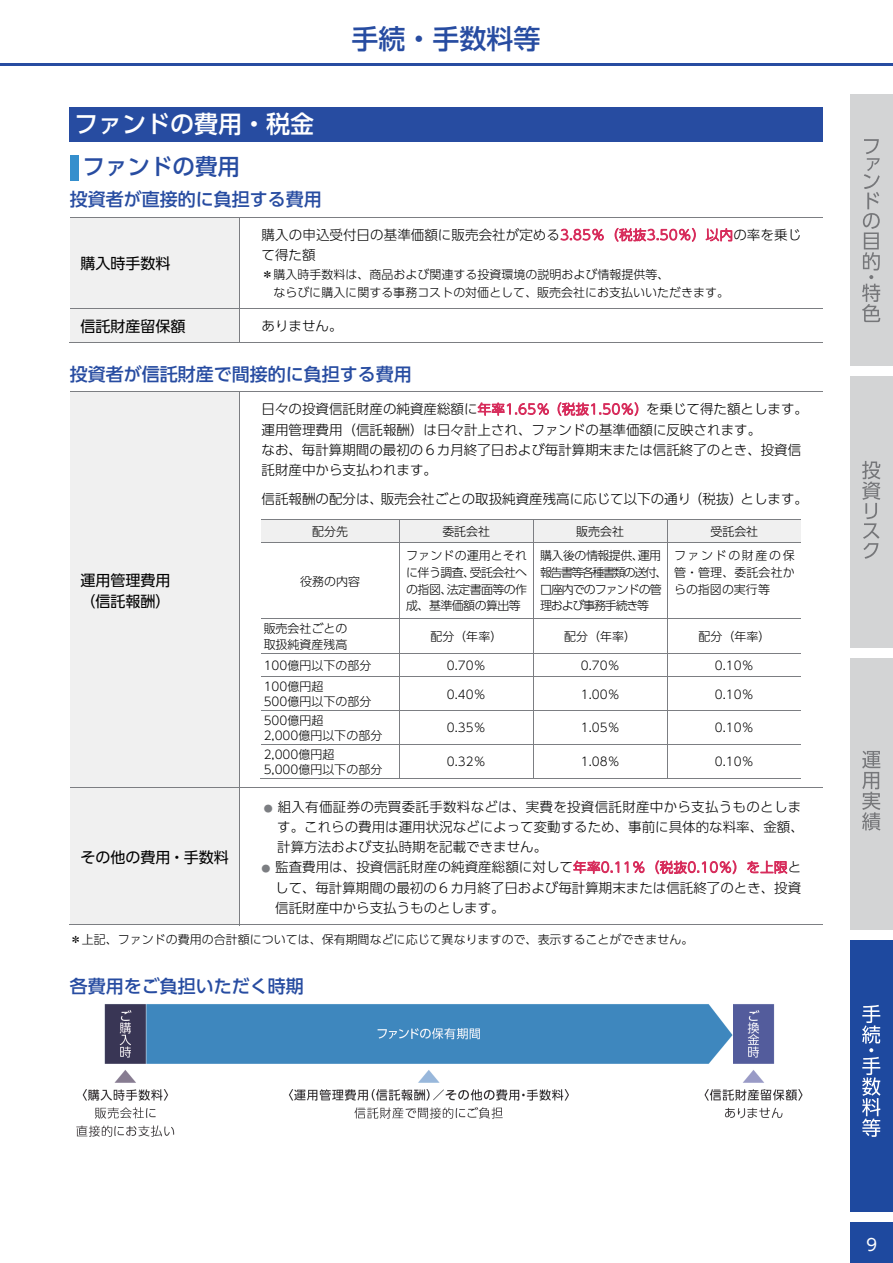
<style>
.page{position:relative;width:893px;height:1263px;background:#fff}
.page>*{position:absolute;margin:0;border:0;box-sizing:border-box;transform-origin:0 0}
.t1{font:500 27px "UD Shin Go Pr 6 N";color:#274ca1}
.t2{font:500 24px "UD Shin Go Pr 6 N";color:#fff}
.t3{font:500 22.5px "UD Shin Go Pr 6 N";color:#274ca1}
.t4{font:500 18px "UD Shin Go Pr 6 N";color:#274ca1}
.t5{font:16.5px "UD Shin Go Pr 6 N";color:#fff}
.t6{font:15px/21px "UD Shin Go Pr 6 N";color:#000}
.t7{font:300 13.5px/20.2px "UD Shin Go Pr 6 N";color:#000}
.t8{font:300 12px/16.5px "UD Shin Go Pr 6 N";color:#000}
.s1{color:#d72d5c}
.s2{font-size:9px;color:#7c7e82}
</style>
<div class="page">
<hr style="left:0;top:64px;width:893px;height:2px;background:#274ca1">
<div style="left:70px;top:108px;width:753px;height:34px;background:#274ca1"></div>
<div style="left:70px;top:155px;width:8px;height:26px;background:#358fcd"></div>
<div style="left:70px;top:218px;width:170px;height:90px;background:#f0f0f0"></div>
<hr style="left:70px;top:217px;width:170px;height:1px;background:#7c7e82">
<hr style="left:240px;top:217px;width:582px;height:1px;background:#7c7e82">
<hr style="left:240px;top:218px;width:1px;height:90px;background:#7c7e82">
<div style="left:70px;top:308px;width:170px;height:35px;background:#f0f0f0"></div>
<hr style="left:70px;top:308px;width:170px;height:1px;background:#7c7e82">
<hr style="left:240px;top:308px;width:582px;height:1px;background:#7c7e82">
<hr style="left:69px;top:343px;width:171px;height:1px;background:#7c7e82">
<hr style="left:240px;top:308px;width:1px;height:35px;background:#7c7e82">
<hr style="left:240px;top:343px;width:582px;height:1px;background:#7c7e82">
<div style="left:70px;top:392px;width:170px;height:395px;background:#f0f0f0"></div>
<div style="left:262px;top:520px;width:137px;height:22px;background:#f0f0f0"></div>
<div style="left:400px;top:520px;width:133px;height:22px;background:#f0f0f0"></div>
<div style="left:534px;top:520px;width:133px;height:22px;background:#f0f0f0"></div>
<div style="left:668px;top:520px;width:133px;height:22px;background:#f0f0f0"></div>
<hr style="left:262px;top:519px;width:539px;height:1px;background:#7c7e82">
<svg style="left:399px;top:520px;width:1px;height:22px"></svg>
<svg style="left:533px;top:520px;width:1px;height:22px"></svg>
<svg style="left:667px;top:520px;width:1px;height:22px"></svg>
<hr style="left:262px;top:542px;width:539px;height:1px;background:#7c7e82">
<hr style="left:399px;top:543px;width:1px;height:75px;background:#7c7e82">
<hr style="left:533px;top:543px;width:1px;height:75px;background:#7c7e82">
<hr style="left:667px;top:543px;width:1px;height:75px;background:#7c7e82">
<hr style="left:262px;top:618px;width:539px;height:1px;background:#7c7e82">
<hr style="left:399px;top:618px;width:1px;height:35px;background:#7c7e82">
<hr style="left:533px;top:618px;width:1px;height:35px;background:#7c7e82">
<hr style="left:667px;top:618px;width:1px;height:35px;background:#7c7e82">
<hr style="left:262px;top:653px;width:539px;height:1px;background:#7c7e82">
<svg style="left:399px;top:654px;width:1px;height:22px"></svg>
<svg style="left:533px;top:654px;width:1px;height:22px"></svg>
<svg style="left:667px;top:654px;width:1px;height:22px"></svg>
<hr style="left:262px;top:676px;width:539px;height:1px;background:#7c7e82">
<hr style="left:399px;top:677px;width:1px;height:33px;background:#7c7e82">
<hr style="left:533px;top:677px;width:1px;height:33px;background:#7c7e82">
<hr style="left:667px;top:677px;width:1px;height:33px;background:#7c7e82">
<hr style="left:262px;top:710px;width:539px;height:1px;background:#7c7e82">
<hr style="left:399px;top:711px;width:1px;height:33px;background:#7c7e82">
<hr style="left:533px;top:711px;width:1px;height:33px;background:#7c7e82">
<hr style="left:667px;top:711px;width:1px;height:33px;background:#7c7e82">
<hr style="left:262px;top:744px;width:539px;height:1px;background:#7c7e82">
<hr style="left:261px;top:778px;width:138px;height:1px;background:#7c7e82">
<hr style="left:399px;top:744px;width:1px;height:34px;background:#7c7e82">
<hr style="left:400px;top:778px;width:133px;height:1px;background:#7c7e82">
<hr style="left:533px;top:744px;width:1px;height:34px;background:#7c7e82">
<hr style="left:534px;top:778px;width:133px;height:1px;background:#7c7e82">
<hr style="left:667px;top:744px;width:1px;height:34px;background:#7c7e82">
<hr style="left:668px;top:778px;width:133px;height:1px;background:#7c7e82">
<hr style="left:70px;top:391px;width:170px;height:1px;background:#7c7e82">
<hr style="left:240px;top:391px;width:582px;height:1px;background:#7c7e82">
<hr style="left:240px;top:392px;width:1px;height:395px;background:#7c7e82">
<div style="left:70px;top:788px;width:170px;height:136px;background:#f0f0f0"></div>
<hr style="left:70px;top:787px;width:170px;height:1px;background:#7c7e82">
<hr style="left:240px;top:787px;width:582px;height:1px;background:#7c7e82">
<hr style="left:69px;top:924px;width:171px;height:1px;background:#7c7e82">
<hr style="left:240px;top:788px;width:1px;height:137px;background:#7c7e82">
<hr style="left:240px;top:924px;width:582px;height:1px;background:#7c7e82">
<img style="left:76px;top:1004px;width:727px;height:133px">
<div style="left:850px;top:95px;width:43px;height:271px;background:#d3d4d5"></div>
<div style="left:850px;top:377px;width:43px;height:271px;background:#d3d4d5"></div>
<div style="left:850px;top:658px;width:43px;height:272px;background:#d3d4d5"></div>
<div style="left:850px;top:940px;width:43px;height:271px;background:#1e499f"></div>
<div style="left:850px;top:1222px;width:43px;height:41px;background:#1e499f"></div>
<svg style="left:862px;top:139px;width:18px;height:183px"></svg>
<svg style="left:862px;top:461px;width:18px;height:98px"></svg>
<svg style="left:862px;top:751px;width:18px;height:79px"></svg>
<svg style="left:862px;top:1005px;width:18px;height:132px"></svg>
<h2 class="t2" style="left:74px;top:104px;width:242px">ファンドの費用・税金</h2>
<h3 class="t3" style="left:83px;top:149px;width:159px">ファンドの費用</h3>
<h3 class="t4" style="left:70px;top:184px;width:253px">投資者が直接的に負担する費用</h3>
<h1 class="t1" style="left:352px;top:16px;width:190px">手続・手数料等</h1>
<p class="t6" style="left:80px;top:252px;width:92px">購入時手数料</p>
<p class="t7" style="left:262px;top:224px;width:541px">購入の申込受付日の基準価額に販売会社が定める<span class="s1">3.85％（税抜3.50％）以内</span>の率を乗じて得た額</p>
<p class="t8" style="left:273px;top:265px;width:457px;line-height:18px;text-indent:-12px">＊購入時手数料は、商品および関連する投資環境の説明および情報提供等、<br>ならびに購入に関する事務コストの対価として、販売会社にお支払いいただきます。</p>
<p class="t6" style="left:80px;top:315px;width:107px">信託財産留保額</p>
<p class="t7" style="left:262px;top:315px;width:82px">ありません。</p>
<h3 class="t4" style="left:70px;top:360px;width:344px">投資者が信託財産で間接的に負担する費用</h3>
<p class="t6" style="left:80px;top:569px;width:92px">運用管理費用（信託報酬）</p>
<p class="t7" style="left:262px;top:399px;width:548px">日々の投資信託財産の純資産総額に<span class="s1">年率1.65％（税抜1.50％）</span>を乗じて得た額とします。運用管理費用（信託報酬）は日々計上され、ファンドの基準価額に反映されます。<br>なお、毎計算期間の最初の６カ月終了日および毎計算期末または信託終了のとき、投資信託財産中から支払われます。</p>
<p class="t7" style="left:262px;top:489px;width:548px">信託報酬の配分は、販売会社ごとの取扱純資産残高に応じて以下の通り（税抜）とします。</p>
<p class="t8" style="left:312px;top:523px;width:37px">配分先</p>
<p class="t8" style="left:442px;top:523px;width:49px">委託会社</p>
<p class="t8" style="left:576px;top:523px;width:49px">販売会社</p>
<p class="t8" style="left:710px;top:523px;width:49px">受託会社</p>
<p class="t8" style="left:300px;top:572px;width:61px">役務の内容</p>
<p class="t8" style="left:406px;top:547px;width:123px;text-align:justify">ファンドの運用とそれに伴う調査、受託会社への指図、法定書面等の作成、基準価額の算出等</p>
<p class="t8" style="left:540px;top:547px;width:123px;text-align:justify">購入後の情報提供､運用報告書等各種書類の送付､口座内でのファンドの管理および事務手続き等</p>
<p class="t8" style="left:674px;top:547px;width:122px;text-align:justify">ファンドの財産の保管・管理、委託会社からの指図の実行等</p>
<p class="t8" style="left:264px;top:619px;width:85px">販売会社ごとの取扱純資産残高</p>
<p class="t8" style="left:430px;top:627px;width:73px">配分（年率）</p>
<p class="t8" style="left:564px;top:627px;width:73px">配分（年率）</p>
<p class="t8" style="left:698px;top:627px;width:73px">配分（年率）</p>
<p class="t8" style="left:264px;top:657px;width:109px">100億円以下の部分</p>
<p class="t8" style="left:447px;top:657px;width:40px">0.70％</p>
<p class="t8" style="left:581px;top:657px;width:40px">0.70％</p>
<p class="t8" style="left:715px;top:657px;width:40px">0.10％</p>
<p class="t8" style="left:264px;top:679px;width:109px;line-height:15px">100億円超<br>500億円以下の部分</p>
<p class="t8" style="left:447px;top:685px;width:40px">0.40％</p>
<p class="t8" style="left:581px;top:685px;width:40px">1.00％</p>
<p class="t8" style="left:715px;top:685px;width:40px">0.10％</p>
<p class="t8" style="left:264px;top:712px;width:120px;line-height:15px">500億円超<br>2,000億円以下の部分</p>
<p class="t8" style="left:447px;top:719px;width:40px">0.35％</p>
<p class="t8" style="left:581px;top:719px;width:40px">1.05％</p>
<p class="t8" style="left:715px;top:719px;width:40px">0.10％</p>
<p class="t8" style="left:264px;top:746px;width:120px;line-height:15px">2,000億円超<br>5,000億円以下の部分</p>
<p class="t8" style="left:447px;top:753px;width:40px">0.32％</p>
<p class="t8" style="left:581px;top:753px;width:40px">1.08％</p>
<p class="t8" style="left:715px;top:753px;width:40px">0.10％</p>
<p class="t7" style="left:277px;top:796px;width:528px;text-indent:-14px"><span class="s2">●</span> 組入有価証券の売買委託手数料などは、実費を投資信託財産中から支払うものとします。これらの費用は運用状況などによって変動するため、事前に具体的な料率、金額、計算方法および支払時期を記載できません。</p>
<p class="t7" style="left:275px;top:857px;width:528px;text-align:justify;text-indent:-14px"><span class="s2">●</span> 監査費用は、投資信託財産の純資産総額に対して<span class="s1">年率0.11％（税抜0.10％）を上限</span>として、毎計算期間の最初の６カ月終了日および毎計算期末または信託終了のとき、投資信託財産中から支払うものとします。</p>
<p class="t8" style="left:70px;top:931px;width:625px">＊上記、ファンドの費用の合計額については、保有期間などに応じて異なりますので、表示することができません。</p>
<h3 class="t4" style="left:70px;top:972px;width:235px">各費用をご負担いただく時期</h3>
<p class="t6" style="left:80px;top:846px;width:150px">その他の費用・手数料</p>
<p class="t5" style="left:864px;top:1231px;width:18px">９</p>
</div>
